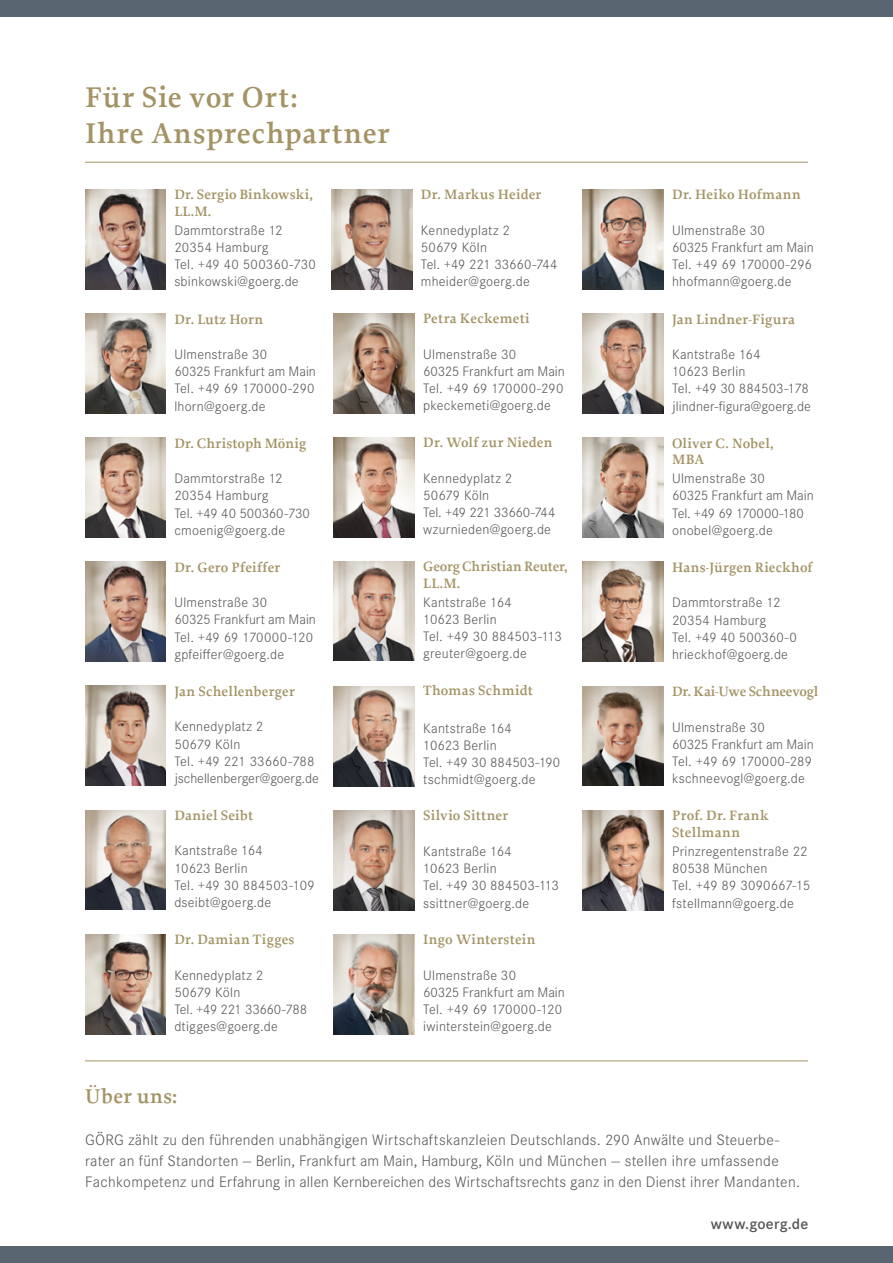
<style>
.page{position:relative;width:893px;height:1263px;background:#fff}
.page>*{position:absolute;margin:0;border:0;box-sizing:border-box;transform-origin:0 0}
.t1{font:600 30px/36px "Proforma";letter-spacing:.03em;color:#a39365}
.t2{font:600 21px "Proforma";letter-spacing:.02em;color:#a39365}
.t3{font:300 15.75px/21px "Corporate S";letter-spacing:.015em;color:#555756}
.t4{font:600 15.75px "Corporate S";letter-spacing:.015em;color:#555756}
.t5{font:300 14.25px/17.2px "Corporate S";letter-spacing:.015em;color:#555756}
.t6{font:600 14.25px/16.5px "Proforma";letter-spacing:.015em;color:#a39365}
.t7{font:600 14.25px/16.5px "Proforma";letter-spacing:-.01em;color:#a39365}
</style>
<div class="page">
<div style="left:0;top:0;width:893px;height:17px;background:#596670"></div>
<div style="left:0;top:1246px;width:893px;height:17px;background:#596670"></div>
<hr style="left:85px;top:1061px;width:723px;height:1px;background:#a39365">
<hr style="left:85px;top:162px;width:723px;height:1px;background:#a39365">
<img style="left:85px;top:189px;width:81px;height:100px">
<img style="left:332px;top:189px;width:80px;height:100px">
<img style="left:85px;top:686px;width:81px;height:100px">
<img style="left:334px;top:686px;width:81px;height:100px">
<img style="left:583px;top:686px;width:81px;height:100px">
<img style="left:85px;top:810px;width:81px;height:100px">
<img style="left:334px;top:810px;width:81px;height:100px">
<img style="left:583px;top:810px;width:81px;height:100px">
<img style="left:85px;top:934px;width:81px;height:100px">
<img style="left:334px;top:934px;width:81px;height:100px">
<img style="left:85px;top:438px;width:81px;height:99px">
<img style="left:334px;top:437px;width:81px;height:100px">
<img style="left:583px;top:438px;width:81px;height:100px">
<img style="left:85px;top:313px;width:81px;height:100px">
<img style="left:334px;top:313px;width:81px;height:100px">
<img style="left:583px;top:313px;width:81px;height:100px">
<img style="left:583px;top:562px;width:81px;height:100px">
<img style="left:334px;top:561px;width:81px;height:100px">
<img style="left:85px;top:562px;width:81px;height:100px">
<img style="left:583px;top:189px;width:81px;height:100px">
<h1 class="t1" style="left:85px;top:79px;width:306px">Für Sie vor Ort:<br>Ihre Ansprechpartner</h1>
<p class="t6" style="left:174px;top:186px;width:140px">Dr. Sergio Binkowski,<br>LL.M.</p>
<p class="t5" style="left:174px;top:221px;width:143px">Dammtorstraße 12<br>20354 Hamburg<br>Tel. +49 40 500360-730 sbinkowski@goerg.de</p>
<p class="t6" style="left:174px;top:311px;width:91px">Dr. Lutz Horn</p>
<p class="t5" style="left:174px;top:345px;width:143px">Ulmenstraße 30<br>60325 Frankfurt am Main<br>Tel. +49 69 170000-290 lhorn@goerg.de</p>
<p class="t6" style="left:174px;top:435px;width:134px">Dr. Christoph Mönig</p>
<p class="t5" style="left:174px;top:469px;width:137px">Dammtorstraße 12<br>20354 Hamburg<br>Tel. +49 40 500360-730 cmoenig@goerg.de</p>
<p class="t6" style="left:174px;top:559px;width:108px">Dr. Gero Pfeiffer</p>
<p class="t5" style="left:174px;top:593px;width:143px">Ulmenstraße 30<br>60325 Frankfurt am Main<br>Tel. +49 69 170000-120 gpfeiffer@goerg.de</p>
<p class="t6" style="left:174px;top:683px;width:122px">Jan Schellenberger</p>
<p class="t5" style="left:174px;top:717px;width:146px">Kennedyplatz 2<br>50679 Köln<br>Tel. +49 221 33660-788 jschellenberger@goerg.de</p>
<p class="t6" style="left:174px;top:807px;width:80px">Daniel Seibt</p>
<p class="t5" style="left:174px;top:842px;width:142px">Kantstraße 164<br>10623 Berlin<br>Tel. +49 30 884503-109 dseibt@goerg.de</p>
<p class="t6" style="left:174px;top:931px;width:122px">Dr. Damian Tigges</p>
<p class="t5" style="left:174px;top:966px;width:134px">Kennedyplatz 2<br>50679 Köln<br>Tel. +49 221 33660-788 dtigges@goerg.de</p>
<h2 class="t2" style="left:85px;top:1083px;width:94px">Über uns:</h2>
<p class="t6" style="left:421px;top:186px;width:122px">Dr. Markus Heider</p>
<p class="t5" style="left:421px;top:221px;width:138px">Kennedyplatz 2<br>50679 Köln<br>Tel. +49 221 33660-744 mheider@goerg.de</p>
<p class="t6" style="left:423px;top:310px;width:108px">Petra Keckemeti</p>
<p class="t5" style="left:423px;top:345px;width:143px">Ulmenstraße 30<br>60325 Frankfurt am Main<br>Tel. +49 69 170000-290 pkeckemeti@goerg.de</p>
<p class="t6" style="left:423px;top:434px;width:131px">Dr. Wolf zur Nieden</p>
<p class="t5" style="left:423px;top:469px;width:134px">Kennedyplatz 2<br>50679 Köln<br>Tel. +49 221 33660-744 wzurnieden@goerg.de</p>
<p class="t7" style="left:423px;top:558px;width:146px">Georg Christian Reuter,<br>LL.M.</p>
<p class="t5" style="left:423px;top:593px;width:140px">Kantstraße 164<br>10623 Berlin<br>Tel. +49 30 884503-113 greuter@goerg.de</p>
<p class="t6" style="left:423px;top:682px;width:111px">Thomas Schmidt</p>
<p class="t5" style="left:423px;top:719px;width:139px">Kantstraße 164<br>10623 Berlin<br>Tel. +49 30 884503-190 tschmidt@goerg.de</p>
<p class="t6" style="left:423px;top:807px;width:87px">Silvio Sittner</p>
<p class="t5" style="left:423px;top:842px;width:137px">Kantstraße 164<br>10623 Berlin<br>Tel. +49 30 884503-113 ssittner@goerg.de</p>
<p class="t6" style="left:423px;top:931px;width:114px">Ingo Winterstein</p>
<p class="t5" style="left:423px;top:966px;width:143px">Ulmenstraße 30<br>60325 Frankfurt am Main<br>Tel. +49 69 170000-120 iwinterstein@goerg.de</p>
<p class="t6" style="left:672px;top:186px;width:130px">Dr. Heiko Hofmann</p>
<p class="t5" style="left:672px;top:221px;width:143px">Ulmenstraße 30<br>60325 Frankfurt am Main<br>Tel. +49 69 170000-296 hhofmann@goerg.de</p>
<p class="t6" style="left:672px;top:311px;width:124px">Jan Lindner-Figura</p>
<p class="t5" style="left:672px;top:345px;width:140px">Kantstraße 164<br>10623 Berlin<br>Tel. +49 30 884503-178 jlindner-figura@goerg.de</p>
<p class="t6" style="left:672px;top:435px;width:103px">Oliver C. Nobel,<br>MBA</p>
<p class="t5" style="left:672px;top:469px;width:143px">Ulmenstraße 30<br>60325 Frankfurt am Main<br>Tel. +49 69 170000-180 onobel@goerg.de</p>
<p class="t6" style="left:672px;top:559px;width:142px">Hans-Jürgen Rieckhof</p>
<p class="t5" style="left:672px;top:593px;width:126px">Dammtorstraße 12<br>20354 Hamburg<br>Tel. +49 40 500360-0 hrieckhof@goerg.de</p>
<p class="t7" style="left:672px;top:683px;width:148px">Dr. Kai-Uwe Schneevogl</p>
<p class="t5" style="left:672px;top:718px;width:143px">Ulmenstraße 30<br>60325 Frankfurt am Main<br>Tel. +49 69 170000-289 kschneevogl@goerg.de</p>
<p class="t6" style="left:672px;top:807px;width:98px">Prof. Dr. Frank<br>Stellmann</p>
<p class="t5" style="left:672px;top:842px;width:139px">Prinzregentenstraße 22<br>80538 München<br>Tel. +49 89 3090667-15 fstellmann@goerg.de</p>
<p class="t3" style="left:85px;top:1128px;width:716px">GÖRG zählt zu den führenden unabhängigen Wirtschaftskanzleien Deutschlands. 290 Anwälte und Steuerbe&shy;rater an fünf Standorten — Berlin, Frankfurt am Main, Hamburg, Köln und München — stellen ihre umfassende<br>Fachkompetenz und Erfahrung in allen Kernbereichen des Wirtschaftsrechts ganz in den Dienst ihrer Mandanten.</p>
<p class="t4" style="left:711px;top:1213px;width:99px">www.goerg.de</p>
</div>
